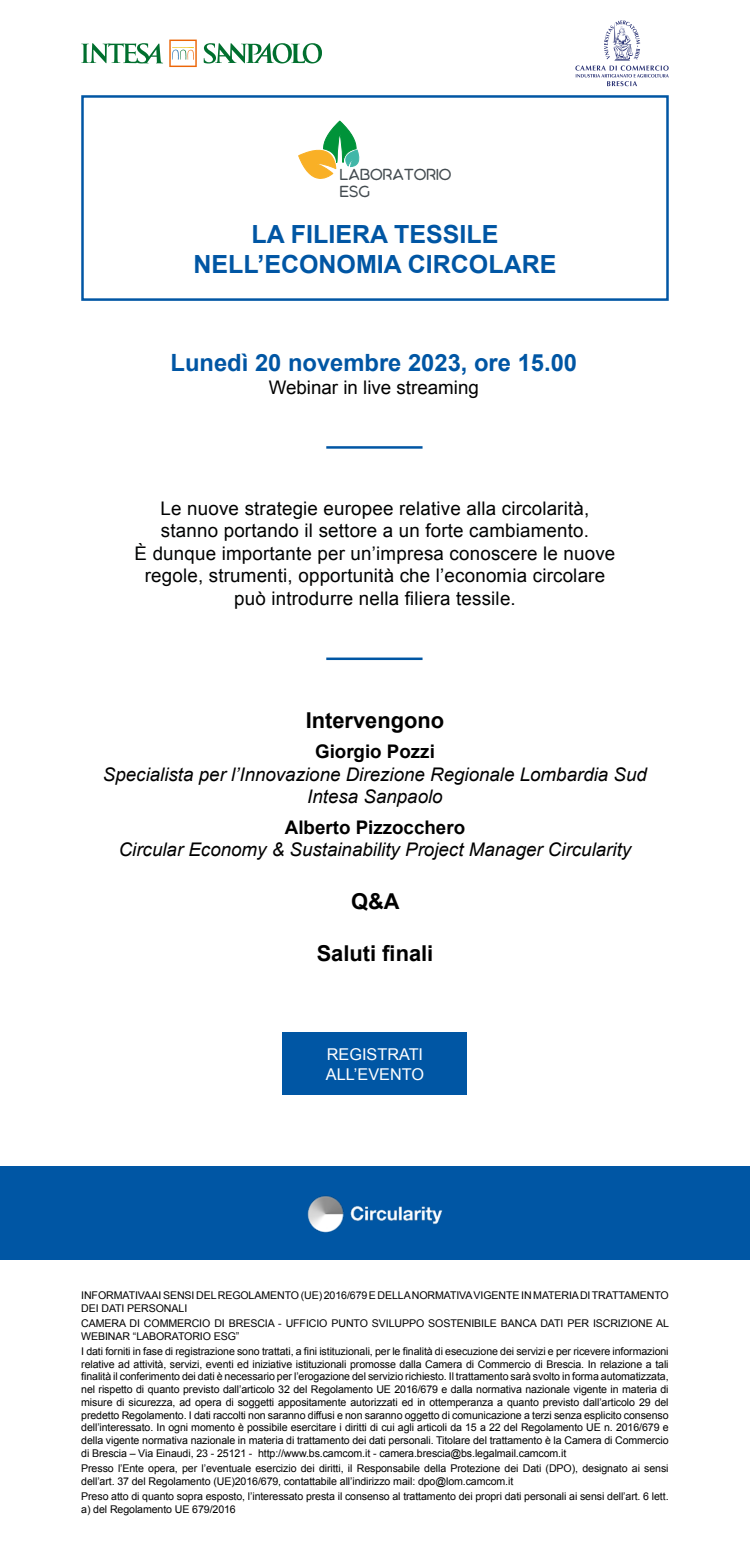
<style>
.page{position:relative;width:750px;height:1544px;background:#fff}
.page>*{position:absolute;margin:0;border:0;box-sizing:border-box;transform-origin:0 0}
.t1{font:700 25px/30px "Arial";color:#0056a4;text-align:center}
.t2{font:700 23.75px "Arial";color:#0056a4}
.t3{font:700 21.88px "Arial";color:#000}
.t4{font:18.75px/22.5px "Arial";letter-spacing:.01em;color:#010202;text-align:center}
.t5{font:italic 18.75px/22.5px "Arial";color:#000;text-align:center}
.t6{font:700 18.75px "Arial";color:#000}
.t7{font:18.75px "Arial";color:#000}
.t8{font:16.25px/19.5px "Arial";color:#fff}
.t9{font:14.25px/17.1px "Aquatico";color:#434b50}
.t10{font:10.62px/12.8px "Arial";letter-spacing:-.01em;color:#000}
</style>
<div class="page">
<div style="left:81px;top:95px;width:588px;height:206px;border:2px solid #0056a4"></div>
<svg style="left:298px;top:121px;width:62px;height:58px"></svg>
<hr style="left:326px;top:446px;width:97px;height:3px;background:#0056a4">
<svg style="left:204px;top:43px;width:118px;height:21px"></svg>
<svg style="left:81px;top:43px;width:82px;height:20px"></svg>
<svg style="left:169px;top:40px;width:28px;height:27px"></svg>
<svg style="left:575px;top:20px;width:94px;height:66px"></svg>
<hr style="left:326px;top:657px;width:97px;height:3px;background:#0056a4">
<div style="left:282px;top:1032px;width:186px;height:63px;background:#0056a4"></div>
<div style="left:0;top:1166px;width:750px;height:94px;background:#0056a4"></div>
<img style="left:307px;top:1195px;width:136px;height:38px">
<h3 class="t9" style="left:340px;top:168px;width:113px">LABORATORIO<br>ESG</h3>
<h1 class="t1" style="left:194px;top:220px;width:364px">LA FILIERA TESSILE<br>NELL’ECONOMIA CIRCOLARE</h1>
<h2 class="t2" style="left:171px;top:347px;width:408px">Lunedì 20 novembre 2023, ore 15.00</h2>
<h3 class="t7" style="left:269px;top:375px;width:212px">Webinar in live streaming</h3>
<p class="t4" style="left:135px;top:497px;width:482px">Le nuove strategie europee relative alla circolarità, stanno portando il settore a un forte cambiamento.<br>È dunque importante per un’impresa conoscere le nuove regole, strumenti, opportunità che l’economia circolare può introdurre nella filiera tessile.</p>
<h3 class="t3" style="left:306px;top:706px;width:140px">Intervengono</h3>
<h3 class="t6" style="left:315px;top:739px;width:121px">Giorgio Pozzi</h3>
<h3 class="t5" style="left:103px;top:763px;width:545px">Specialista per l’Innovazione Direzione Regionale Lombardia Sud<br>Intesa Sanpaolo</h3>
<h3 class="t6" style="left:285px;top:814px;width:182px">Alberto Pizzocchero</h3>
<h3 class="t5" style="left:119px;top:838px;width:514px">Circular Economy &amp; Sustainability Project Manager Circularity</h3>
<h3 class="t3" style="left:351px;top:886px;width:50px">Q&amp;A</h3>
<h3 class="t3" style="left:317px;top:939px;width:118px">Saluti finali</h3>
<h3 class="t8" style="left:326px;top:1045px;width:100px">REGISTRATI<br>ALL’EVENTO</h3>
<p class="t10" style="left:81px;top:1289px;width:589px">INFORMATIVA AI SENSI DEL REGOLAMENTO (UE) 2016/679 E DELLA NORMATIVA VIGENTE IN MATERIA DI TRATTAMENTO<br>DEI DATI PERSONALI</p>
<p class="t10" style="left:81px;top:1317px;width:589px">CAMERA DI COMMERCIO DI BRESCIA - UFFICIO PUNTO SVILUPPO SOSTENIBILE BANCA DATI PER ISCRIZIONE AL<br>WEBINAR “LABORATORIO ESG”</p>
<p class="t10" style="left:81px;top:1345px;width:589px;text-align:justify">I dati forniti in fase di registrazione sono trattati, a fini istituzionali, per le finalità di esecuzione dei servizi e per ricevere informazioni relative ad attività, servizi, eventi ed iniziative istituzionali promosse dalla Camera di Commercio di Brescia. In relazione a tali finalità il conferimento dei dati è necessario per l’erogazione del servizio richiesto. Il trattamento sarà svolto in forma automatizzata, nel rispetto di quanto previsto dall’articolo 32 del Regolamento UE 2016/679 e dalla normativa nazionale vigente in materia di misure di sicurezza, ad opera di soggetti appositamente autorizzati ed in ottemperanza a quanto previsto dall’articolo 29 del predetto Regolamento. I dati raccolti non saranno diffusi e non saranno oggetto di comunicazione a terzi senza esplicito consenso dell’interessato. In ogni momento è possibile esercitare i diritti di cui agli articoli da 15 a 22 del Regolamento UE n. 2016/679 e della vigente normativa nazionale in materia di trattamento dei dati personali. Titolare del trattamento è la Camera di Commercio di Brescia – Via Einaudi, 23 - 25121 - http://www.bs.camcom.it - camera.brescia@bs.legalmail.camcom.it</p>
<p class="t10" style="left:81px;top:1462px;width:589px">Presso l’Ente opera, per l’eventuale esercizio dei diritti, il Responsabile della Protezione dei Dati (DPO), designato ai sensi dell’art. 37 del Regolamento (UE)2016/679, contattabile all’indirizzo mail: dpo@lom.camcom.it</p>
<p class="t10" style="left:81px;top:1490px;width:589px">Preso atto di quanto sopra esposto, l’interessato presta il consenso al trattamento dei propri dati personali ai sensi dell’art. 6 lett. a) del Regolamento UE 679/2016</p>
</div>
